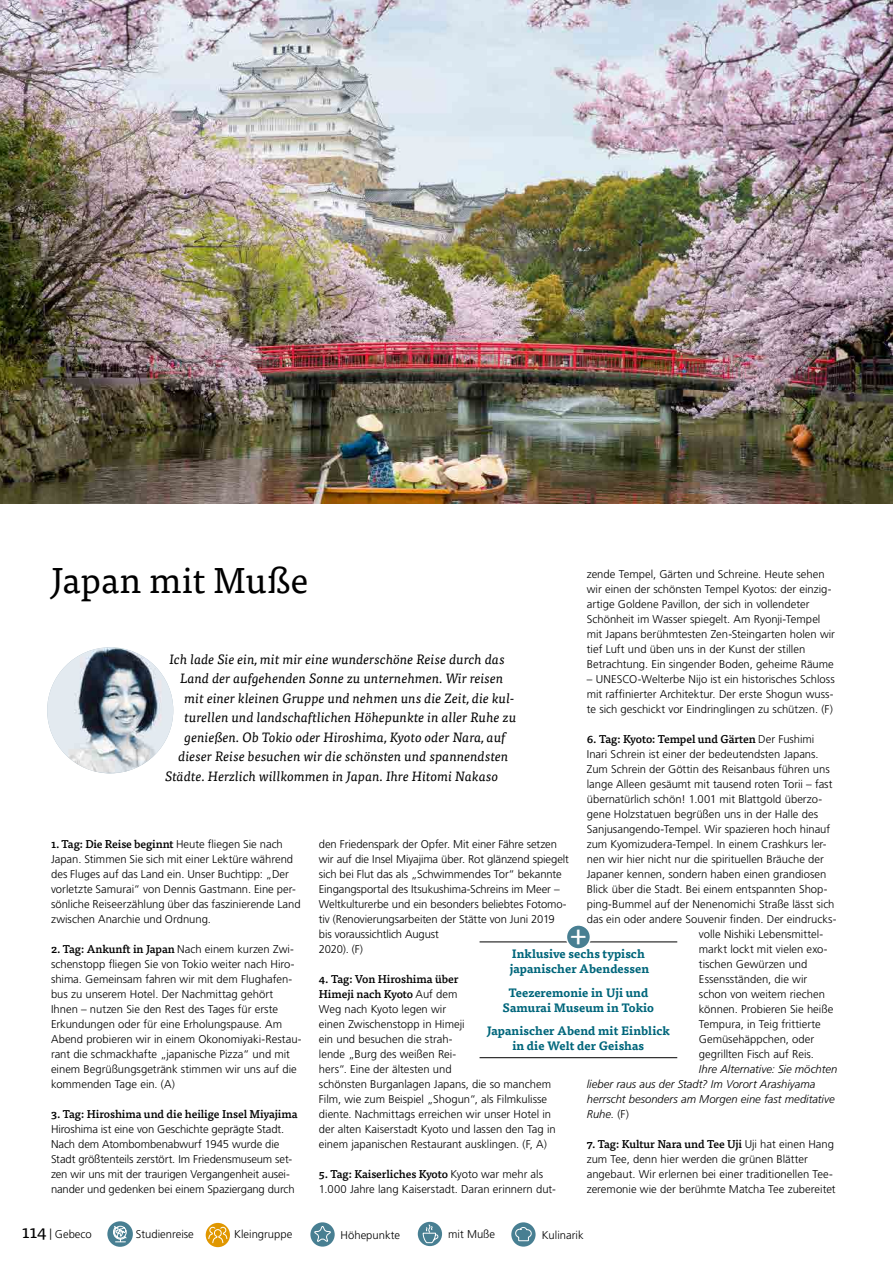
<style>
.page{position:relative;width:893px;height:1263px;background:#fff}
.page>*{position:absolute;margin:0;border:0;box-sizing:border-box;transform-origin:0 0}
.t1{font:36px "Tisa OT";color:#000}
.t2{font:30px "Tisa OT";color:#fff}
.t3{font:18px "Tisa OT";color:#000}
.t4{font:italic 13.5px "Tisa OT";letter-spacing:.005em;color:#000}
.t5{font:700 12px/15px "Tisa OT";color:#00667b;text-align:center}
.t6{font:300 11.25px/15px "Frutiger LT Pro";color:#000}
.t7{font:500 11.25px/15px "Tisa OT";letter-spacing:-.01em;color:#000}
.t8{font:italic 300 11.25px/15px "Frutiger LT Pro";color:#000}
.s1{font-family:"Frutiger LT Pro";font-weight:300}
.s2{font-style:normal}
.s3{font-family:"Frutiger LT Pro";font-weight:300;font-size:11.25px}
</style>
<div class="page">
<img style="left:0;top:0;width:893px;height:503px">
<hr style="left:480px;top:1057px;width:197px;height:1px;background:#000">
<hr style="left:480px;top:942px;width:197px;height:1px;background:#000">
<div style="left:566px;top:925px;width:24px;height:24px;background:#487f92;border-radius:50%"></div>
<div style="left:566px;top:924px;width:25px;height:26px;border:2px solid #fff;border-radius:50%"></div>
<div style="left:206px;top:1223px;width:24px;height:24px;background:#e09700;border-radius:50%"></div>
<svg style="left:208px;top:1226px;width:20px;height:17px"></svg>
<svg style="left:310px;top:1222px;width:25px;height:24px"></svg>
<svg style="left:313px;top:1226px;width:18px;height:17px"></svg>
<div style="left:418px;top:1222px;width:24px;height:24px;background:#487f92;border-radius:50%"></div>
<svg style="left:422px;top:1224px;width:17px;height:20px"></svg>
<div style="left:511px;top:1222px;width:25px;height:24px;background:linear-gradient(to bottom,#4b8193,#4b8193);border-radius:50%"></div>
<svg style="left:515px;top:1227px;width:17px;height:14px"></svg>
<div style="left:107px;top:1221px;width:26px;height:26px;background:#487f92;border-radius:50%"></div>
<svg style="left:113px;top:1222px;width:14px;height:21px"></svg>
<img style="left:47px;top:647px;width:126px;height:126px;border-radius:63px">
<h1 class="t1" style="left:51px;top:559px;width:259px">Japan mit Muße</h1>
<p class="t6" style="left:587px;top:567px;width:250px">zende Tempel, Gärten und Schreine. Heute sehen wir einen der schönsten Tempel Kyotos: der einzig&shy;artige Goldene Pavillon, der sich in vollendeter Schönheit im Wasser spiegelt. Am Ryonji-Tempel mit Japans berühmtesten Zen-Steingarten holen wir tief Luft und üben uns in der Kunst der stillen Betrachtung. Ein singender Boden, geheime Räume</p>
<p class="t6" style="left:587px;top:672px;width:249px;text-align:justify">– UNESCO-Welterbe Nijo ist ein historisches Schloss mit raffinierter Architektur. Der erste Shogun wuss&shy;te sich geschickt vor Eindringlingen zu schützen. (F)</p>
<p class="t7" style="left:587px;top:732px;width:229px">6. Tag: Kyoto: Tempel und Gärten <span class="s1">Der Fushimi</span></p>
<p class="t6" style="left:587px;top:747px;width:233px">Inari Schrein ist einer der bedeutendsten Japans.</p>
<p class="t6" style="left:587px;top:762px;width:244px">Zum Schrein der Göttin des Reisanbaus führen uns</p>
<p class="t6" style="left:587px;top:777px;width:247px">lange Alleen gesäumt mit tausend roten Torii – fast</p>
<p class="t6" style="left:587px;top:792px;width:237px">übernatürlich schön! 1.001 mit Blattgold überzo-</p>
<p class="t6" style="left:587px;top:807px;width:233px">gene Holzstatuen begrüßen uns in der Halle des</p>
<p class="t6" style="left:587px;top:822px;width:245px">Sanjusangendo-Tempel. Wir spazieren hoch hinauf</p>
<p class="t6" style="left:587px;top:837px;width:241px">zum Kyomizudera-Tempel. In einem Crashkurs ler-</p>
<p class="t6" style="left:587px;top:852px;width:239px">nen wir hier nicht nur die spirituellen Bräuche der</p>
<p class="t6" style="left:587px;top:867px;width:241px">Japaner kennen, sondern haben einen grandiosen</p>
<p class="t6" style="left:587px;top:882px;width:242px">Blick über die Stadt. Bei einem entspannten Shop-</p>
<p class="t6" style="left:587px;top:897px;width:249px">ping-Bummel auf der Nenenomichi Straße lässt sich</p>
<p class="t6" style="left:587px;top:912px;width:251px">das ein oder andere Souvenir finden. Der eindrucks-</p>
<p class="t6" style="left:699px;top:927px;width:126px">volle Nishiki Lebensmittel-</p>
<p class="t6" style="left:699px;top:942px;width:130px">markt lockt mit vielen exo-</p>
<p class="t6" style="left:699px;top:957px;width:110px">tischen Gewürzen und</p>
<p class="t6" style="left:699px;top:972px;width:110px">Essensständen, die wir</p>
<p class="t6" style="left:699px;top:987px;width:127px">schon von weitem riechen</p>
<p class="t6" style="left:699px;top:1002px;width:136px">können. Probieren Sie heiße</p>
<p class="t6" style="left:699px;top:1017px;width:123px">Tempura, in Teig frittierte</p>
<p class="t6" style="left:699px;top:1032px;width:117px">Gemüsehäppchen, oder</p>
<p class="t6" style="left:699px;top:1047px;width:117px">gegrillten Fisch auf Reis.</p>
<p class="t8" style="left:587px;top:1062px;width:252px;text-indent:112px">Ihre Alternative: Sie möchten lieber raus aus der Stadt? Im Vorort Arashiyama herrscht besonders am Morgen eine fast meditative Ruhe. <span class="s2">(F)</span></p>
<p class="t7" style="left:587px;top:1137px;width:249px">7. Tag: Kultur Nara und Tee Uji <span class="s1">Uji hat einen Hang</span></p>
<p class="t6" style="left:587px;top:1152px;width:250px">zum Tee, denn hier werden die grünen Blätter angebaut. Wir erlernen bei einer traditionellen Tee&shy;zeremonie wie der berühmte Matcha Tee zubereitet</p>
<p class="t4" style="left:170px;top:651px;width:337px">Ich lade Sie ein, mit mir eine wunderschöne Reise durch das</p>
<p class="t4" style="left:180px;top:671px;width:325px">Land der aufgehenden Sonne zu unternehmen. Wir reisen</p>
<p class="t4" style="left:185px;top:690px;width:332px">mit einer kleinen Gruppe und nehmen uns die Zeit, die kul-</p>
<p class="t4" style="left:185px;top:710px;width:333px">turellen und landschaftlichen Höhepunkte in aller Ruhe zu</p>
<p class="t4" style="left:185px;top:729px;width:323px">genießen. Ob Tokio oder Hiroshima, Kyoto oder Nara, auf</p>
<p class="t4" style="left:179px;top:749px;width:332px">dieser Reise besuchen wir die schönsten und spannendsten</p>
<p class="t4" style="left:165px;top:768px;width:335px">Städte. Herzlich willkommen in Japan. Ihre Hitomi Nakaso</p>
<p class="t6" style="left:319px;top:837px;width:252px">den Friedenspark der Opfer. Mit einer Fähre setzen wir auf die Insel Miyajima über. Rot glänzend spiegelt sich bei Flut das als „Schwimmendes Tor“ bekannte Eingangsportal des Itsukushima-Schreins im Meer – Weltkulturerbe und ein besonders beliebtes Fotomo&shy;tiv (Renovierungsarbeiten der Stätte von Juni 2019 bis voraussichtlich August<br>2020). (F)</p>
<p class="t7" style="left:319px;top:972px;width:141px">4. Tag: Von Hiroshima über<br>Himeji nach Kyoto <span class="s1">Auf dem</span></p>
<p class="t6" style="left:319px;top:1002px;width:238px">Weg nach Kyoto legen wir<br>einen Zwischenstopp in Himeji<br>ein und besuchen die strah-<br>lende „Burg des weißen Rei-<br>hers“. Eine der ältesten und<br>schönsten Burganlagen Japans, die so manchem Film, wie zum Beispiel „Shogun“, als Filmkulisse diente. Nachmittags erreichen wir unser Hotel in der alten Kaiserstadt Kyoto und lassen den Tag in einem japanischen Restaurant ausklingen. (F, A)</p>
<p class="t7" style="left:319px;top:1167px;width:226px">5. Tag: Kaiserliches Kyoto <span class="s1">Kyoto war mehr als</span></p>
<p class="t6" style="left:319px;top:1182px;width:238px">1.000 Jahre lang Kaiserstadt. Daran erinnern dut-</p>
<p class="t7" style="left:51px;top:837px;width:233px">1. Tag: Die Reise beginnt <span class="s1">Heute fliegen Sie nach</span></p>
<p class="t6" style="left:51px;top:852px;width:251px">Japan. Stimmen Sie sich mit einer Lektüre während des Fluges auf das Land ein. Unser Buchtipp: „Der vorletzte Samurai“ von Dennis Gastmann. Eine per&shy;sönliche Reiseerzählung über das faszinierende Land zwischen Anarchie und Ordnung.</p>
<p class="t7" style="left:51px;top:942px;width:244px">2. Tag: Ankunft in Japan <span class="s1">Nach einem kurzen Zwi-</span></p>
<p class="t6" style="left:51px;top:957px;width:252px">schenstopp fliegen Sie von Tokio weiter nach Hiro&shy;shima. Gemeinsam fahren wir mit dem Flughafen&shy;bus zu unserem Hotel. Der Nachmittag gehört Ihnen – nutzen Sie den Rest des Tages für erste Erkundungen oder für eine Erholungspause. Am Abend probieren wir in einem Okonomiyaki-Restau&shy;rant die schmackhafte „japanische Pizza“ und mit einem Begrüßungsgetränk stimmen wir uns auf die kommenden Tage ein. (A)</p>
<p class="t7" style="left:51px;top:1107px;width:248px">3. Tag: Hiroshima und die heilige Insel Miyajima</p>
<p class="t6" style="left:51px;top:1122px;width:245px">Hiroshima ist eine von Geschichte geprägte Stadt.<br>Nach dem Atombombenabwurf 1945 wurde die Stadt größtenteils zerstört. Im Friedensmuseum set&shy;zen wir uns mit der traurigen Vergangenheit ausei&shy;nander und gedenken bei einem Spaziergang durch</p>
<h2 class="t2" style="left:570px;top:917px;width:19px">+</h2>
<p class="t5" style="left:510px;top:947px;width:141px;text-align:left">Inklusive sechs typisch japanischer Abendessen</p>
<p class="t5" style="left:502px;top:985px;width:153px">Teezeremonie in Uji und<br>Samurai Museum in Tokio</p>
<p class="t5" style="left:487px;top:1024px;width:185px">Japanischer Abend mit Einblick in die Welt der Geishas</p>
<h3 class="t3" style="left:22px;top:1221px;width:31px">114 <span class="s3">|</span></h3>
<p class="t6" style="left:55px;top:1227px;width:38px">Gebeco</p>
<p class="t6" style="left:136px;top:1227px;width:59px">Studienreise</p>
<p class="t6" style="left:234px;top:1227px;width:60px">Kleingruppe</p>
<p class="t6" style="left:341px;top:1227px;width:61px">Höhepunkte</p>
<p class="t6" style="left:448px;top:1227px;width:48px">mit Muße</p>
<p class="t6" style="left:542px;top:1227px;width:43px">Kulinarik</p>
</div>
